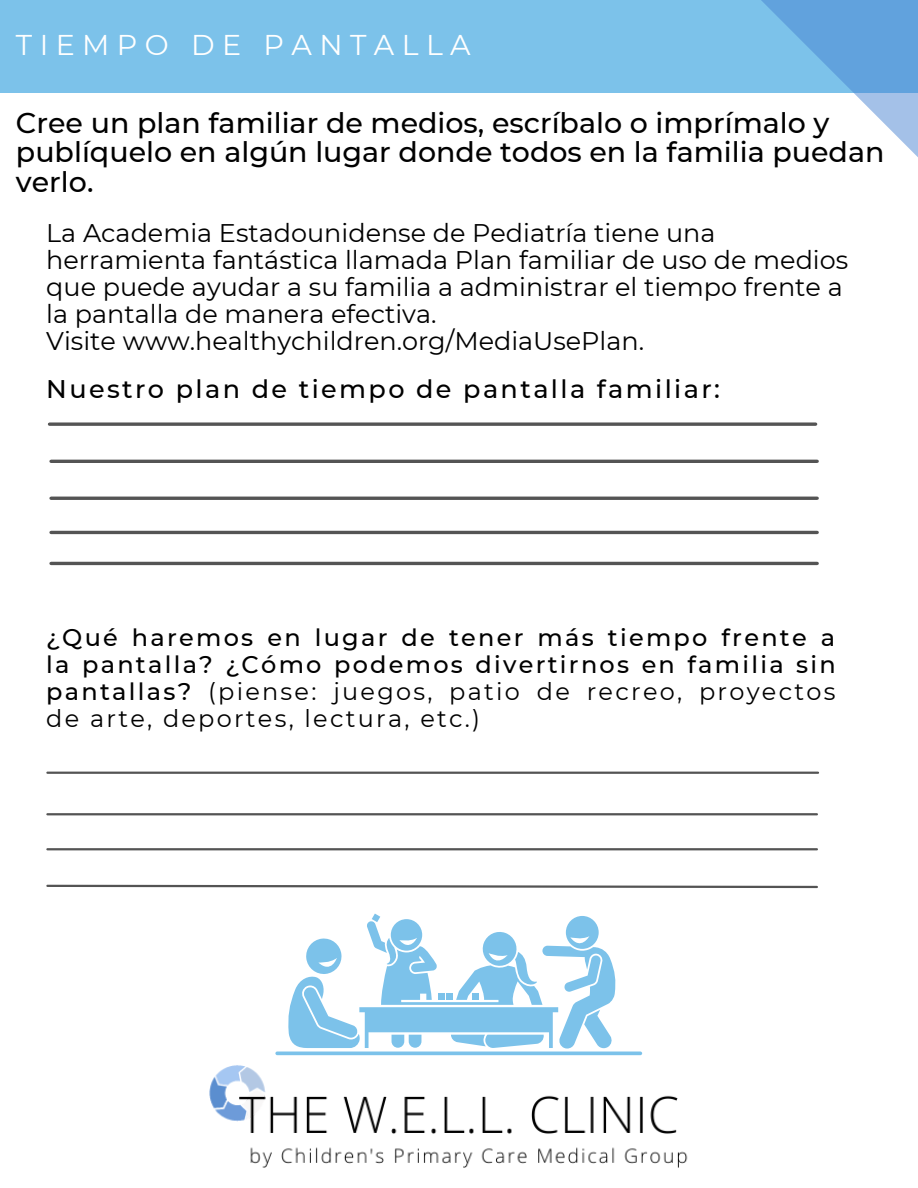
<style>
.page{position:relative;width:918px;height:1188px;background:#fff}
.page>*{position:absolute;margin:0;border:0;box-sizing:border-box;transform-origin:0 0}
.t1{font:500 28.5px/29.2px "Montserrat";color:#000}
.t2{font:28.5px "Montserrat";letter-spacing:.26em;color:#fff}
.t3{font:25.5px/27px "Montserrat";color:#000}
.t4{font:500 25.5px "Montserrat";letter-spacing:.095em;color:#000}
.t5{font:500 24px/27px "Montserrat";letter-spacing:.095em;color:#000;text-align:justify}
.s1{font-weight:400}
</style>
<div class="page">
<div style="left:0;top:0;width:918px;height:92px;background:#7cc2ea"></div>
<svg style="left:50px;top:422px;width:766px;height:4px;background:#6e6e6e"></svg>
<hr style="left:51px;top:460px;width:766px;height:3px;background:#545454">
<hr style="left:51px;top:497px;width:766px;height:3px;background:#545454">
<hr style="left:51px;top:531px;width:766px;height:3px;background:#545454">
<hr style="left:51px;top:562px;width:766px;height:3px;background:#545454">
<hr style="left:47px;top:772px;width:771px;height:2px;background:#545454">
<hr style="left:47px;top:813px;width:770px;height:2px;background:#545454">
<hr style="left:47px;top:848px;width:770px;height:2px;background:#545454">
<svg style="left:46px;top:884px;width:772px;height:5px"></svg>
<svg style="left:306px;top:914px;width:306px;height:48px"></svg>
<svg style="left:728px;top:0;width:190px;height:157px"></svg>
<img style="left:209px;top:962px;width:479px;height:206px">
<p class="t2" style="left:16px;top:28px;width:456px">TIEMPO DE PANTALLA</p>
<p class="t1" style="left:16px;top:108px;width:870px">Cree un plan familiar de medios, escríbalo o imprímalo y publíquelo en algún lugar donde todos en la familia puedan verlo.</p>
<p class="t3" style="left:46px;top:219px;width:803px">La Academia Estadounidense de Pediatría tiene una herramienta fantástica llamada Plan familiar de uso de medios que puede ayudar a su familia a administrar el tiempo frente a la pantalla de manera efectiva.<br>Visite www.healthychildren.org/MediaUsePlan.</p>
<p class="t4" style="left:46px;top:374px;width:675px">Nuestro plan de tiempo de pantalla familiar:</p>
<p class="t5" style="left:46px;top:624px;width:791px">¿Qué haremos en lugar de tener más tiempo frente a la pantalla? ¿Cómo podemos divertirnos en familia sin pantallas? <span class="s1">(piense: juegos, patio de recreo, proyectos de arte, deportes, lectura, etc.)</span></p>
</div>
